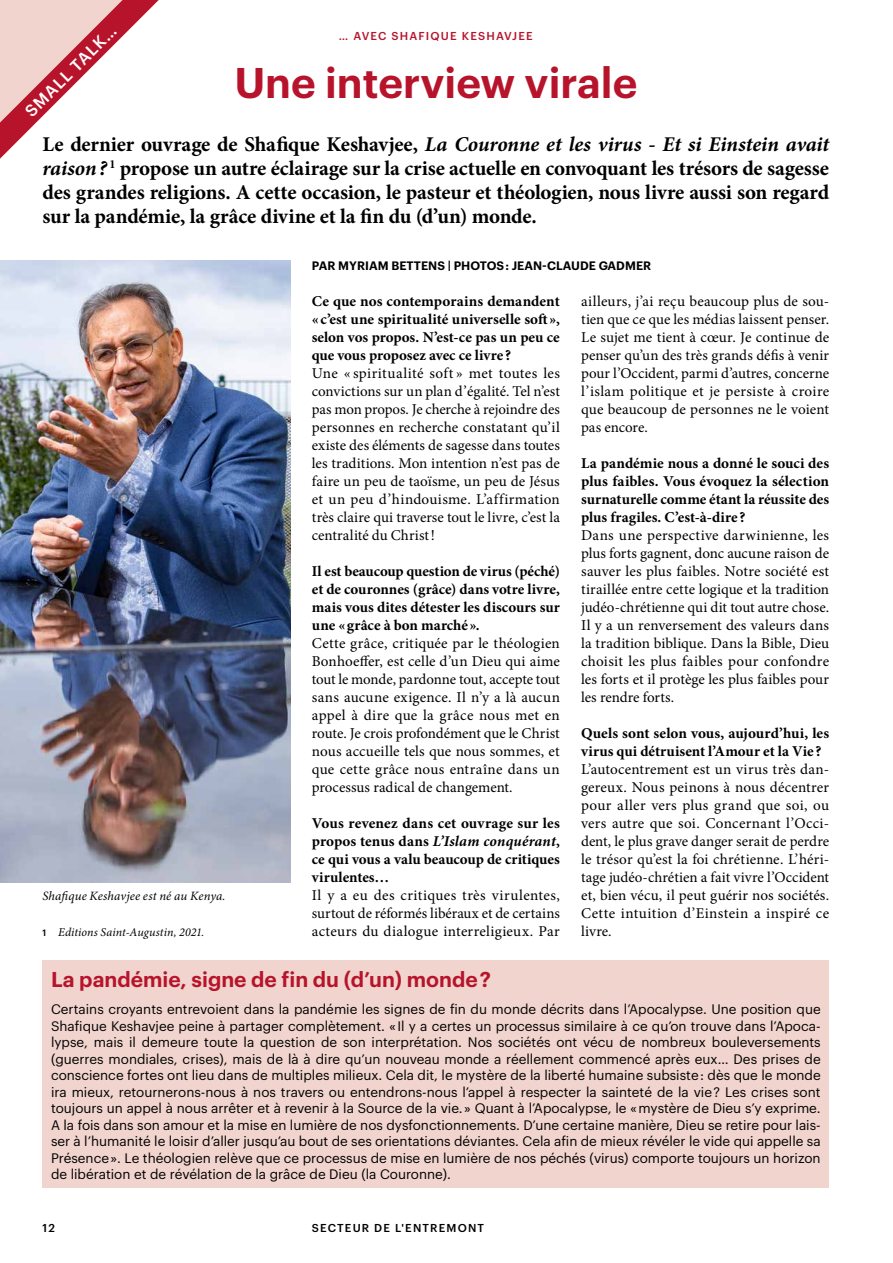
<style>
.page{position:relative;width:893px;height:1263px;background:#fff}
.page>*{position:absolute;margin:0;border:0;box-sizing:border-box;transform-origin:0 0}
.t1{font:600 42px "Graphik";color:#b7142c}
.t2{font:700 21px/24px "Minion Pro";letter-spacing:-.01em;color:#000;text-align:justify}
.t3{font:600 21px "Graphik";color:#b7142c}
.t4{font:500 16.5px "Graphik";color:#fff}
.t5{font:15px/18px "Minion Pro";letter-spacing:.01em;color:#000;text-align:justify}
.t6{font:700 15px/18px "Minion Pro";color:#000;text-align:justify}
.t7{font:13.5px/16.5px "Graphik";color:#000;text-align:justify}
.t8{font:italic 12.75px "Minion Pro";letter-spacing:.005em;color:#000}
.t9{font:600 12px "Graphik";letter-spacing:.005em;color:#000}
.t10{font:italic 12px "Minion Pro";letter-spacing:.005em;color:#000}
.t11{font:500 11.25px "Graphik";letter-spacing:.105em;color:#000}
.t12{font:500 11.25px "Graphik";letter-spacing:.105em;color:#b7142c}
.s1{font-style:italic}
.s2{font-family:"Graphik";font-weight:500;font-style:normal;font-size:9px}
</style>
<div class="page">
<svg style="left:0;top:0;width:159px;height:159px"></svg>
<div style="left:43px;top:961px;width:786px;height:227px;background:#f0d4cd"></div>
<img style="left:0;top:261px;width:291px;height:621px">
<p class="t4" style="left:19px;top:105px;width:123px;rotate:-45deg">SMALL TALK…</p>
<p class="t12" style="left:339px;top:27px;width:195px">… AVEC SHAFIQUE KESHAVJEE</p>
<h1 class="t1" style="left:234px;top:51px;width:404px">Une interview virale</h1>
<p class="t2" style="left:43px;top:132px;width:788px">Le dernier ouvrage de Shafique Keshavjee, <span class="s1">La Couronne et les virus - Et si Einstein avait raison?</span> <sup>1</sup> propose un autre éclairage sur la crise actuelle en convoquant les trésors de sagesse des grandes religions. A cette occasion, le pasteur et théologien, nous livre aussi son regard sur la pandémie, la grâce divine et la fin du (d’un) monde.</p>
<p class="t9" style="left:312px;top:256px;width:341px">PAR MYRIAM BETTENS | PHOTOS : JEAN-CLAUDE GADMER</p>
<p class="t5" style="left:581px;top:292px;width:250px">ailleurs, j’ai reçu beaucoup plus de sou&shy;tien que ce que les médias laissent penser.<br>Le sujet me tient à cœur. Je continue de penser qu’un des très grands défis à venir pour l’Occident, parmi d’autres, concerne l’islam politique et je persiste à croire que beaucoup de personnes ne le voient pas encore.</p>
<p class="t6" style="left:581px;top:454px;width:250px">La pandémie nous a donné le souci des plus faibles. Vous évoquez la sélection surnaturelle comme étant la réussite des plus fragiles. C’est-à-dire?</p>
<p class="t5" style="left:581px;top:526px;width:250px">Dans une perspective darwinienne, les plus forts gagnent, donc aucune raison de sauver les plus faibles. Notre société est tiraillée entre cette logique et la tradition judéo-chrétienne qui dit tout autre chose.<br>Il y a un renversement des valeurs dans la tradition biblique. Dans la Bible, Dieu choisit les plus faibles pour confondre les forts et il protège les plus faibles pour les rendre forts.</p>
<p class="t6" style="left:581px;top:724px;width:250px">Quels sont selon vous, aujourd’hui, les virus qui détruisent l’Amour et la Vie ?</p>
<p class="t5" style="left:581px;top:760px;width:250px">L’autocentrement est un virus très dan&shy;gereux. Nous peinons à nous décentrer pour aller vers plus grand que soi, ou vers autre que soi. Concernant l’Occi&shy;dent, le plus grave danger serait de perdre le trésor qu’est la foi chrétienne. L’héri&shy;tage judéo-chrétien a fait vivre l’Occident et, bien vécu, il peut guérir nos sociétés.<br>Cette intuition d’Einstein a inspiré ce livre.</p>
<p class="t6" style="left:312px;top:292px;width:250px">Ce que nos contemporains demandent « c’est une spiritualité universelle soft», selon vos propos. N’est-ce pas un peu ce que vous proposez avec ce livre ?</p>
<p class="t5" style="left:312px;top:364px;width:250px">Une « spiritualité soft » met toutes les convictions sur un plan d’égalité. Tel n’est pas mon propos. Je cherche à rejoindre des personnes en recherche constatant qu’il existe des éléments de sagesse dans toutes les traditions. Mon intention n’est pas de faire un peu de taoïsme, un peu de Jésus et un peu d’hindouisme. L’affirmation très claire qui traverse tout le livre, c’est la centralité du Christ!</p>
<p class="t6" style="left:312px;top:562px;width:250px">Il est beaucoup question de virus (péché) et de couronnes (grâce) dans votre livre, mais vous dites détester les discours sur une «grâce à bon marché ».</p>
<p class="t5" style="left:312px;top:634px;width:250px">Cette grâce, critiquée par le théologien Bonhoeffer, est celle d’un Dieu qui aime tout le monde, pardonne tout, accepte tout sans aucune exigence. Il n’y a là aucun appel à dire que la grâce nous met en route. Je crois profondément que le Christ nous accueille tels que nous sommes, et que cette grâce nous entraîne dans un processus radical de changement.</p>
<p class="t6" style="left:312px;top:814px;width:250px">Vous revenez dans cet ouvrage sur les propos tenus dans <span class="s1">L’Islam conquérant</span>, ce qui vous a valu beaucoup de critiques virulentes…</p>
<p class="t5" style="left:312px;top:886px;width:250px">Il y a eu des critiques très virulentes, surtout de réformés libéraux et de certains acteurs du dialogue interreligieux. Par</p>
<p class="t8" style="left:43px;top:887px;width:185px">Shafique Keshavjee est né au Kenya.</p>
<p class="t10" style="left:43px;top:924px;width:163px"><span class="s2">1</span> Editions Saint-Augustin, 2021.</p>
<h2 class="t3" style="left:51px;top:963px;width:441px">La pandémie, signe de fin du (d’un) monde ?</h2>
<p class="t7" style="left:51px;top:1000px;width:771px">Certains croyants entrevoient dans la pandémie les signes de fin du monde décrits dans l’Apocalypse. Une position que Shafique Keshavjee peine à partager complètement. « Il y a certes un processus similaire à ce qu’on trouve dans l’Apoca&shy;lypse, mais il demeure toute la question de son interprétation. Nos sociétés ont vécu de nombreux bouleversements (guerres mondiales, crises), mais de là à dire qu’un nouveau monde a réellement commencé après eux… Des prises de conscience fortes ont lieu dans de multiples milieux. Cela dit, le mystère de la liberté humaine subsiste : dès que le monde ira mieux, retournerons-nous à nos travers ou entendrons-nous l’appel à respecter la sainteté de la vie ? Les crises sont toujours un appel à nous arrêter et à revenir à la Source de la vie. » Quant à l’Apocalypse, le « mystère de Dieu s’y exprime.<br>A la fois dans son amour et la mise en lumière de nos dysfonctionnements. D’une certaine manière, Dieu se retire pour lais&shy;ser à l’humanité le loisir d’aller jusqu’au bout de ses orientations déviantes. Cela afin de mieux révéler le vide qui appelle sa Présence ». Le théologien relève que ce processus de mise en lumière de nos péchés (virus) comporte toujours un horizon de libération et de révélation de la grâce de Dieu (la Couronne).</p>
<p class="t11" style="left:43px;top:1219px;width:14px">12</p>
<p class="t11" style="left:312px;top:1219px;width:174px">SECTEUR DE L'ENTREMONT</p>
</div>
